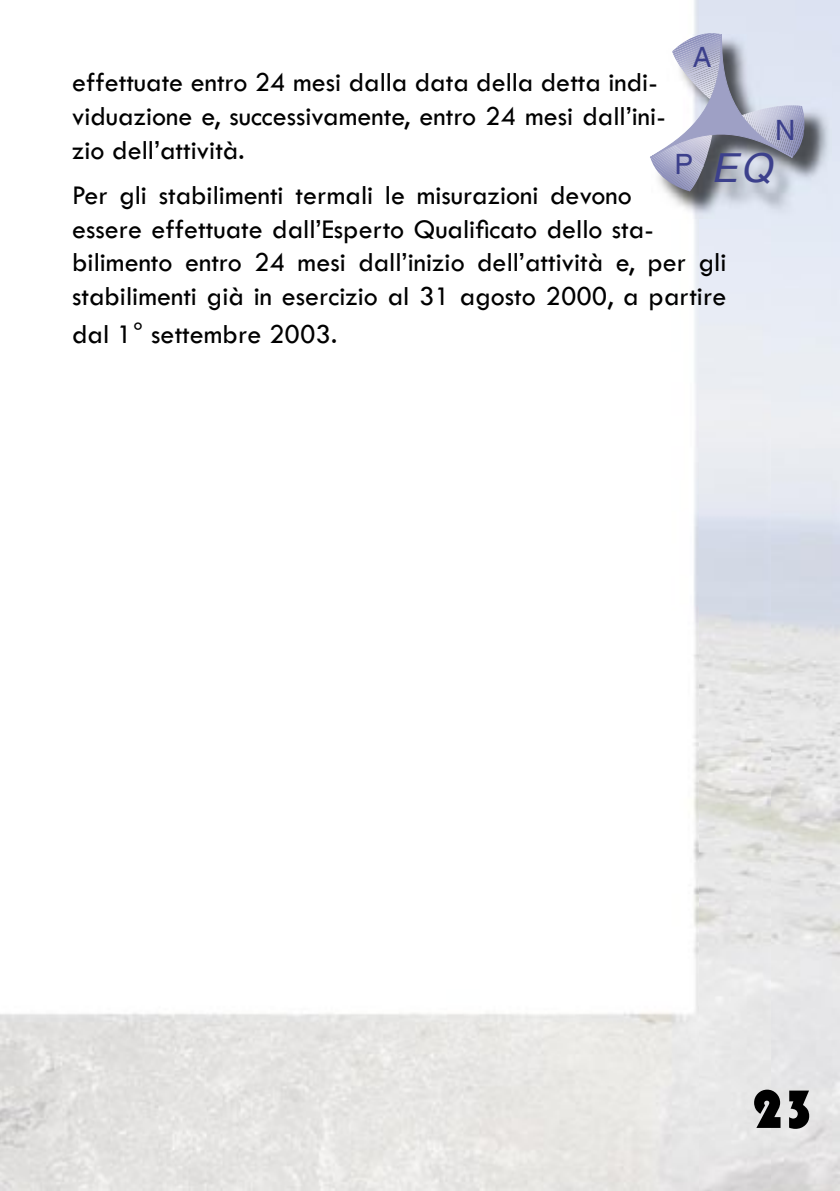
<style>
.page{position:relative;width:840px;height:1191px;background:#fff}
.page>*{position:absolute;margin:0;border:0;box-sizing:border-box;transform-origin:0 0}
.t1{font:56px "Bauhaus 93";color:#000}
.t2{font:italic 40px "Helvetica";color:#3c408c}
.t3{font:28px/33.6px "Tw Cen";color:#000}
.t4{font:28px "Helvetica";color:#3c408c}
</style>
<div class="page">
<img style="left:651px;top:34px;width:180px;height:184px">
<svg style="left:650px;top:32px;width:155px;height:159px"></svg>
<p class="t4" style="left:692px;top:41px;width:20px">A</p>
<p class="t3" style="left:72px;top:66px;width:594px">effettuate entro 24 mesi dalla data della detta indi&shy;viduazione e, successivamente, entro 24 mesi dall’ini&shy;zio dell’attività.</p>
<p class="t3" style="left:72px;top:178px;width:655px">Per gli stabilimenti termali le misurazioni devono<br>essere effettuate dall’Esperto Qualificato dello sta&shy;bilimento entro 24 mesi dall’inizio dell’attività e, per gli stabilimenti già in esercizio al 31 agosto 2000, a partire</p>
<p class="t3" style="left:72px;top:318px;width:266px">dal 1° settembre 2003.</p>
<p class="t4" style="left:774px;top:114px;width:22px">N</p>
<h2 class="t2" style="left:674px;top:145px;width:99px"><sup>P</sup> EQ</h2>
<h1 class="t1" style="left:751px;top:1077px;width:65px">23</h1>
</div>
